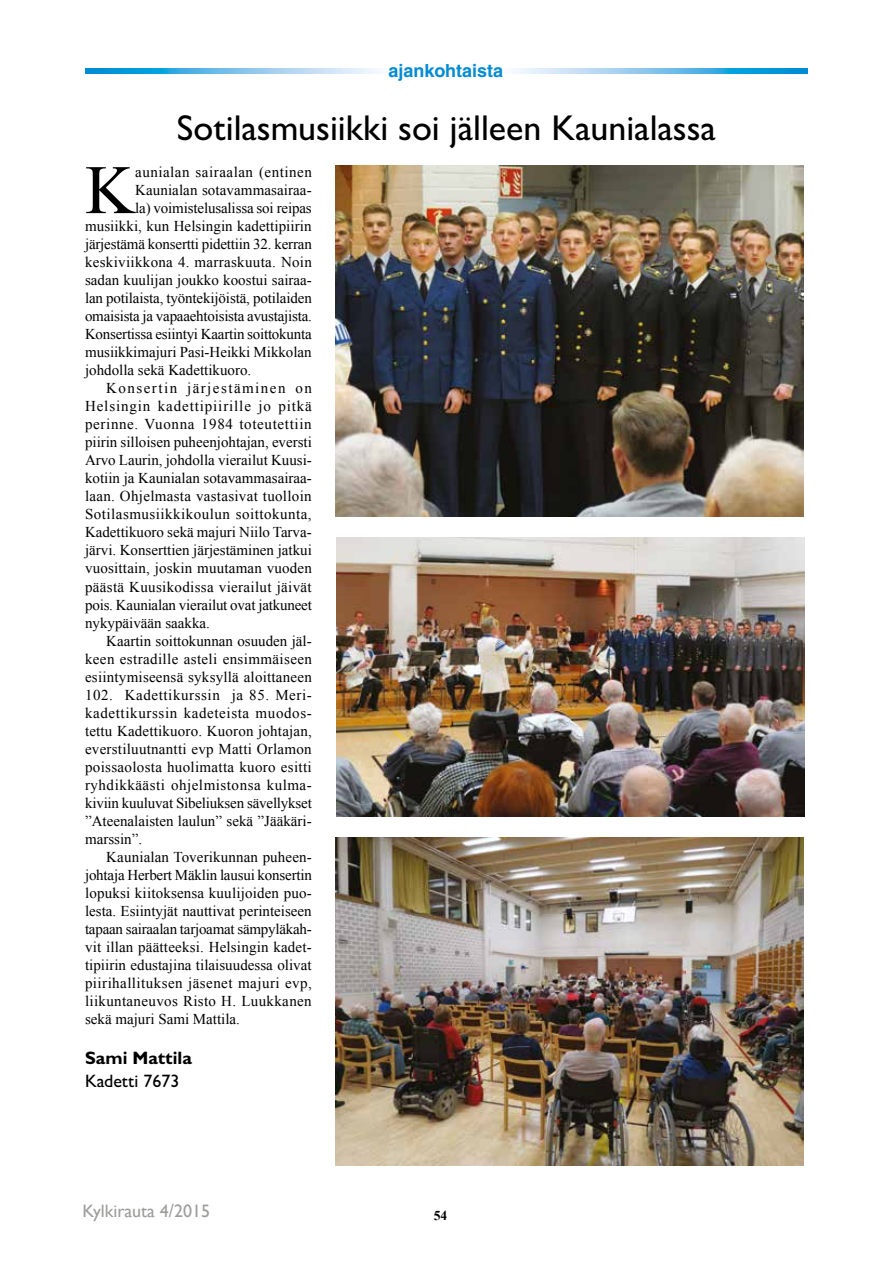
<style>
.page{position:relative;width:893px;height:1263px;background:#fff}
.page>*{position:absolute;margin:0;border:0;box-sizing:border-box;transform-origin:0 0}
.t1{font:69.45px "Times New Roman";color:#000}
.t2{font:500 36px "Gill Sans MT Std";color:#000}
.t3{font:18px "Gill Sans";color:#9d9d9c}
.t4{font:700 18px "Helvetica";color:#008bd2}
.t5{font:700 18px "Gill Sans MT Std";color:#000}
.t6{font:500 18px "Gill Sans MT Std";color:#000}
.t7{font:15px "Times New Roman";color:#000}
.t8{font:15px "Times New Roman";letter-spacing:.02em;color:#000}
.t9{font:15px "Times New Roman";letter-spacing:.035em;color:#000}
.t10{font:15px "Times New Roman";letter-spacing:.025em;color:#000}
.t11{font:15px "Times New Roman";letter-spacing:.04em;color:#000}
.t12{font:15px "Times New Roman";letter-spacing:.03em;color:#000}
.t13{font:15px "Times New Roman";letter-spacing:.06em;color:#000}
.t14{font:15px "Times New Roman";letter-spacing:.045em;color:#000}
.t15{font:15px "Times New Roman";letter-spacing:.1em;color:#000}
.t16{font:700 13.5px "Times New Roman";color:#000}
</style>
<div class="page">
<img style="left:85px;top:69px;width:295px;height:4px">
<img style="left:513px;top:69px;width:295px;height:4px">
<img style="left:336px;top:166px;width:468px;height:350px">
<img style="left:337px;top:538px;width:467px;height:279px">
<img style="left:336px;top:838px;width:468px;height:327px">
<p class="t4" style="left:388px;top:60px;width:116px">ajankohtaista</p>
<h2 class="t2" style="left:177px;top:106px;width:540px">Sotilasmusiikki soi jälleen Kaunialassa</h2>
<h1 class="t1" style="left:85px;top:143px;width:52px">K</h1>
<p class="t9" style="left:135px;top:162px;width:178px">aunialan sairaalan (entinen</p>
<p class="t7" style="left:135px;top:180px;width:178px">Kaunialan sotavammasairaa-</p>
<p class="t7" style="left:135px;top:198px;width:178px">la) voimistelusalissa soi reipas</p>
<p class="t7" style="left:85px;top:216px;width:228px">musiikki, kun Helsingin kadettipiirin</p>
<p class="t7" style="left:85px;top:234px;width:228px">järjestämä konsertti pidettiin 32. kerran</p>
<p class="t8" style="left:85px;top:252px;width:228px">keskiviikkona 4. marraskuuta. Noin</p>
<p class="t7" style="left:85px;top:270px;width:228px">sadan kuulijan joukko koostui sairaa-</p>
<p class="t7" style="left:85px;top:288px;width:228px">lan potilaista, työntekijöistä, potilaiden</p>
<p class="t7" style="left:85px;top:306px;width:228px">omaisista ja vapaaehtoisista avustajista.</p>
<p class="t7" style="left:85px;top:324px;width:228px">Konsertissa esiintyi Kaartin soittokunta</p>
<p class="t7" style="left:85px;top:342px;width:228px">musiikkimajuri Pasi-Heikki Mikkolan</p>
<p class="t7" style="left:85px;top:360px;width:168px">johdolla sekä Kadettikuoro.</p>
<p class="t15" style="left:106px;top:378px;width:207px">Konsertin järjestäminen on</p>
<p class="t13" style="left:85px;top:396px;width:228px">Helsingin kadettipiirille jo pitkä</p>
<p class="t14" style="left:85px;top:414px;width:228px">perinne. Vuonna 1984 toteutettiin</p>
<p class="t7" style="left:85px;top:432px;width:228px">piirin silloisen puheenjohtajan, eversti</p>
<p class="t7" style="left:85px;top:450px;width:228px">Arvo Laurin, johdolla vierailut Kuusi-</p>
<p class="t7" style="left:85px;top:468px;width:228px">kotiin ja Kaunialan sotavammasairaa-</p>
<p class="t8" style="left:85px;top:486px;width:228px">laan. Ohjelmasta vastasivat tuolloin</p>
<p class="t9" style="left:85px;top:504px;width:228px">Sotilasmusiikkikoulun soittokunta,</p>
<p class="t7" style="left:85px;top:522px;width:228px">Kadettikuoro sekä majuri Niilo Tarva-</p>
<p class="t7" style="left:85px;top:540px;width:228px">järvi. Konserttien järjestäminen jatkui</p>
<p class="t7" style="left:85px;top:558px;width:228px">vuosittain, joskin muutaman vuoden</p>
<p class="t8" style="left:85px;top:576px;width:228px">päästä Kuusikodissa vierailut jäivät</p>
<p class="t7" style="left:85px;top:594px;width:228px">pois. Kaunialan vierailut ovat jatkuneet</p>
<p class="t7" style="left:85px;top:612px;width:126px">nykypäivään saakka.</p>
<p class="t7" style="left:106px;top:630px;width:207px">Kaartin soittokunnan osuuden jäl-</p>
<p class="t10" style="left:85px;top:648px;width:228px">keen estradille asteli ensimmäiseen</p>
<p class="t7" style="left:85px;top:666px;width:228px">esiintymiseensä syksyllä aloittaneen</p>
<p class="t11" style="left:85px;top:684px;width:228px">102. Kadettikurssin ja 85. Meri-</p>
<p class="t11" style="left:85px;top:702px;width:228px">kadettikurssin kadeteista muodos-</p>
<p class="t7" style="left:85px;top:720px;width:228px">tettu Kadettikuoro. Kuoron johtajan,</p>
<p class="t7" style="left:85px;top:738px;width:228px">everstiluutnantti evp Matti Orlamon</p>
<p class="t8" style="left:85px;top:756px;width:228px">poissaolosta huolimatta kuoro esitti</p>
<p class="t9" style="left:85px;top:774px;width:228px">ryhdikkäästi ohjelmistonsa kulma-</p>
<p class="t7" style="left:85px;top:792px;width:228px">kiviin kuuluvat Sibeliuksen sävellykset</p>
<p class="t7" style="left:85px;top:811px;width:228px">”Ateenalaisten laulun” sekä ”Jääkäri-</p>
<p class="t7" style="left:85px;top:829px;width:59px">marssin”.</p>
<p class="t7" style="left:106px;top:847px;width:207px">Kaunialan Toverikunnan puheen-</p>
<p class="t7" style="left:85px;top:865px;width:228px">johtaja Herbert Mäklin lausui konsertin</p>
<p class="t7" style="left:85px;top:883px;width:228px">lopuksi kiitoksensa kuulijoiden puo-</p>
<p class="t7" style="left:85px;top:901px;width:228px">lesta. Esiintyjät nauttivat perinteiseen</p>
<p class="t7" style="left:85px;top:919px;width:228px">tapaan sairaalan tarjoamat sämpyläkah-</p>
<p class="t7" style="left:85px;top:937px;width:228px">vit illan päätteeksi. Helsingin kadet-</p>
<p class="t7" style="left:85px;top:955px;width:228px">tipiirin edustajina tilaisuudessa olivat</p>
<p class="t12" style="left:85px;top:973px;width:228px">piirihallituksen jäsenet majuri evp,</p>
<p class="t10" style="left:85px;top:991px;width:228px">liikuntaneuvos Risto H. Luukkanen</p>
<p class="t7" style="left:85px;top:1009px;width:156px">sekä majuri Sami Mattila.</p>
<p class="t5" style="left:85px;top:1047px;width:108px">Sami Mattila</p>
<p class="t6" style="left:85px;top:1070px;width:96px">Kadetti 7673</p>
<p class="t3" style="left:83px;top:1201px;width:129px">Kylkirauta 4/2015</p>
<p class="t16" style="left:434px;top:1206px;width:15px">54</p>
</div>
